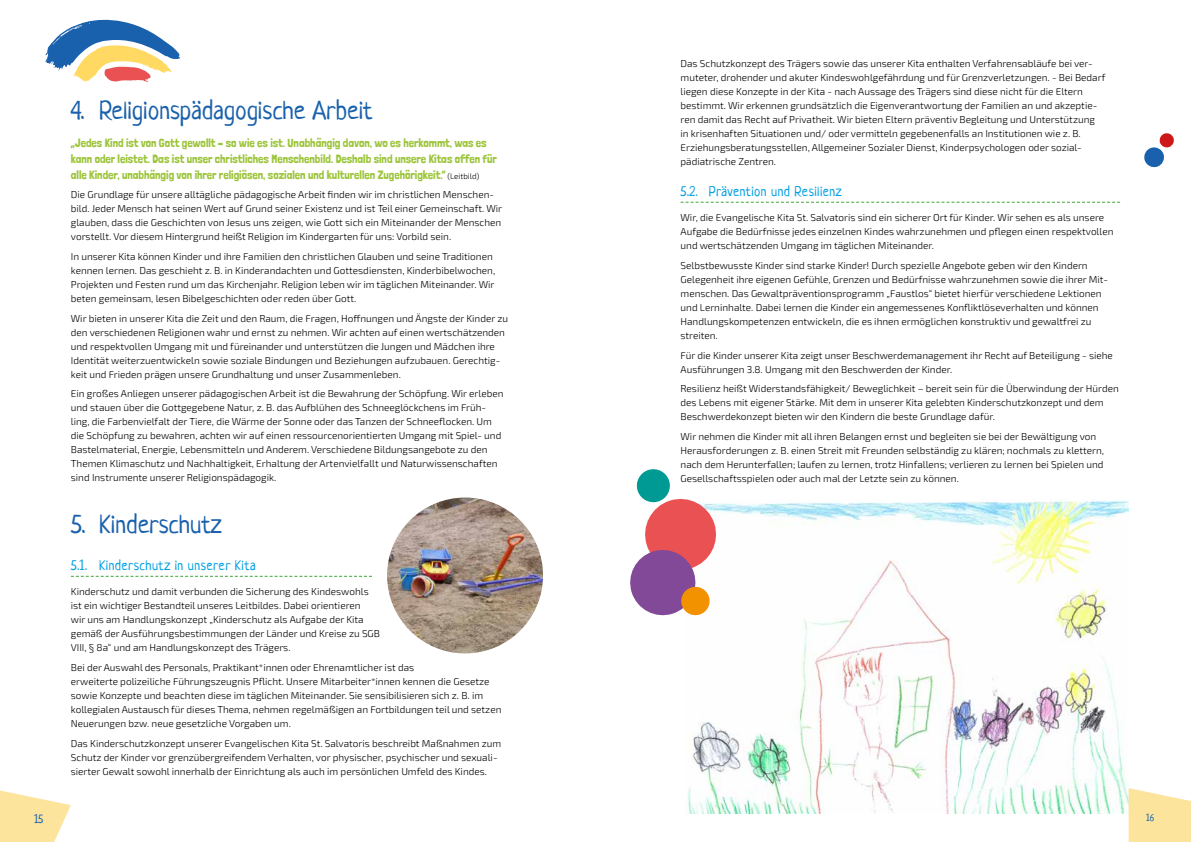
<style>
.page{position:relative;width:1191px;height:842px;background:#fff}
.page>*{position:absolute;margin:0;border:0;box-sizing:border-box;transform-origin:0 0}
.t1{font:26px "Neucha";color:#1961ac}
.t2{font:14px "Neucha";letter-spacing:.03em;color:#009fe3}
.t3{font:12px/16px "Londrina Solid";color:#9dc53c}
.t4{font:12px "Neucha";color:#1961ac}
.t5{font:300 10px/14px "Exo 2";color:#000}
.t6{font:10px "Neucha";color:#1961ac}
.s1{font-family:"Exo 2";font-weight:300;font-size:8px;color:#000}
</style>
<div class="page">
<svg style="left:71px;top:576px;width:301px;height:1px"></svg>
<img style="left:387px;top:497px;width:156px;height:156px;border-radius:78px">
<svg style="left:680px;top:202px;width:440px;height:1px"></svg>
<img style="left:687px;top:500px;width:441px;height:313px">
<svg style="left:630px;top:469px;width:90px;height:150px"></svg>
<svg style="left:1144px;top:133px;width:30px;height:35px"></svg>
<svg style="left:45px;top:19px;width:135px;height:63px"></svg>
<svg style="left:0;top:790px;width:71px;height:52px"></svg>
<svg style="left:1128px;top:788px;width:63px;height:54px;background:#fde7a9"></svg>
<h1 class="t1" style="left:71px;top:94px;width:303px">4. Religionspädagogische Arbeit</h1>
<p class="t3" style="left:71px;top:134px;width:427px">„Jedes Kind ist von Gott gewollt – so wie es ist. Unabhängig davon, wo es herkommt, was es kann oder leistet. Das ist unser christliches Menschenbild. Deshalb sind unsere Kitas offen für alle Kinder, unabhängig von ihrer religiösen, sozialen und kulturellen Zugehörigkeit.“ <span class="s1">(Leitbild)</span></p>
<p class="t5" style="left:71px;top:187px;width:433px">Die Grundlage für unsere alltägliche pädagogische Arbeit finden wir im christlichen Menschen&shy;bild. Jeder Mensch hat seinen Wert auf Grund seiner Existenz und ist Teil einer Gemeinschaft. Wir glauben, dass die Geschichten von Jesus uns zeigen, wie Gott sich ein Miteinander der Menschen vorstellt. Vor diesem Hintergrund heißt Religion im Kindergarten für uns: Vorbild sein.</p>
<p class="t5" style="left:71px;top:249px;width:426px">In unserer Kita können Kinder und ihre Familien den christlichen Glauben und seine Traditionen kennen lernen. Das geschieht z. B. in Kinderandachten und Gottesdiensten, Kinderbibelwochen, Projekten und Festen rund um das Kirchenjahr. Religion leben wir im täglichen Miteinander. Wir beten gemeinsam, lesen Bibelgeschichten oder reden über Gott.</p>
<p class="t5" style="left:71px;top:311px;width:439px">Wir bieten in unserer Kita die Zeit und den Raum, die Fragen, Hoffnungen und Ängste der Kinder zu den verschiedenen Religionen wahr und ernst zu nehmen. Wir achten auf einen wertschätzenden und respektvollen Umgang mit und füreinander und unterstützen die Jungen und Mädchen ihre Identität weiterzuentwickeln sowie soziale Bindungen und Beziehungen aufzubauen. Gerechtig&shy;keit und Frieden prägen unsere Grundhaltung und unser Zusammenleben.</p>
<p class="t5" style="left:71px;top:386px;width:434px">Ein großes Anliegen unserer pädagogischen Arbeit ist die Bewahrung der Schöpfung. Wir erleben und stauen über die Gottgegebene Natur, z. B. das Aufblühen des Schneeglöckchens im Früh&shy;ling, die Farbenvielfalt der Tiere, die Wärme der Sonne oder das Tanzen der Schneeflocken. Um die Schöpfung zu bewahren, achten wir auf einen ressourcenorientierten Umgang mit Spiel- und Bastelmaterial, Energie, Lebensmitteln und Anderem. Verschiedene Bildungsangebote zu den Themen Klimaschutz und Nachhaltigkeit, Erhaltung der Artenvielfallt und Naturwissenschaften sind Instrumente unserer Religionspädagogik.</p>
<h1 class="t1" style="left:71px;top:508px;width:152px">5. Kinderschutz</h1>
<h2 class="t2" style="left:71px;top:557px;width:186px">5.1. Kinderschutz in unserer Kita</h2>
<p class="t5" style="left:71px;top:585px;width:311px">Kinderschutz und damit verbunden die Sicherung des Kindeswohls ist ein wichtiger Bestandteil unseres Leitbildes. Dabei orientieren<br>wir uns am Handlungskonzept „Kinderschutz als Aufgabe der Kita gemäß der Ausführungsbestimmungen der Länder und Kreise zu SGB VIII, § 8a“ und am Handlungskonzept des Trägers.</p>
<p class="t5" style="left:71px;top:660px;width:432px">Bei der Auswahl des Personals, Praktikant*innen oder Ehrenamtlicher ist das<br>erweiterte polizeiliche Führungszeugnis Pflicht. Unsere Mitarbeiter*innen kennen die Gesetze sowie Konzepte und beachten diese im täglichen Miteinander. Sie sensibilisieren sich z. B. im kollegialen Austausch für dieses Thema, nehmen regelmäßigen an Fortbildungen teil und setzen Neuerungen bzw. neue gesetzliche Vorgaben um.</p>
<p class="t5" style="left:71px;top:736px;width:432px">Das Kinderschutzkonzept unserer Evangelischen Kita St. Salvatoris beschreibt Maßnahmen zum<br>Schutz der Kinder vor grenzübergreifendem Verhalten, vor physischer, psychischer und sexuali&shy;sierter Gewalt sowohl innerhalb der Einrichtung als auch im persönlichen Umfeld des Kindes.</p>
<p class="t5" style="left:680px;top:56px;width:426px">Das Schutzkonzept des Trägers sowie das unserer Kita enthalten Verfahrensabläufe bei ver&shy;muteter, drohender und akuter Kindeswohlgefährdung und für Grenzverletzungen. - Bei Bedarf liegen diese Konzepte in der Kita - nach Aussage des Trägers sind diese nicht für die Eltern bestimmt. Wir erkennen grundsätzlich die Eigenverantwortung der Familien an und akzeptie&shy;ren damit das Recht auf Privatheit. Wir bieten Eltern präventiv Begleitung und Unterstützung in krisenhaften Situationen und/ oder vermitteln gegebenenfalls an Institutionen wie z. B.<br>Erziehungsberatungsstellen, Allgemeiner Sozialer Dienst, Kinderpsychologen oder sozial&shy;pädiatrische Zentren.</p>
<h2 class="t2" style="left:680px;top:183px;width:163px">5.2. Prävention und Resilienz</h2>
<p class="t5" style="left:680px;top:210px;width:434px">Wir, die Evangelische Kita St. Salvatoris sind ein sicherer Ort für Kinder. Wir sehen es als unsere<br>Aufgabe die Bedürfnisse jedes einzelnen Kindes wahrzunehmen und pflegen einen respektvollen und wertschätzenden Umgang im täglichen Miteinander.</p>
<p class="t5" style="left:680px;top:258px;width:429px">Selbstbewusste Kinder sind starke Kinder! Durch spezielle Angebote geben wir den Kindern Gelegenheit ihre eigenen Gefühle, Grenzen und Bedürfnisse wahrzunehmen sowie die ihrer Mit&shy;menschen. Das Gewaltpräventionsprogramm „Faustlos“ bietet hierfür verschiedene Lektionen und Lerninhalte. Dabei lernen die Kinder ein angemessenes Konfliktlöseverhalten und können Handlungskompetenzen entwickeln, die es ihnen ermöglichen konstruktiv und gewaltfrei zu streiten.</p>
<p class="t5" style="left:680px;top:348px;width:434px">Für die Kinder unserer Kita zeigt unser Beschwerdemanagement ihr Recht auf Beteiligung - siehe<br>Ausführungen 3.8. Umgang mit den Beschwerden der Kinder.</p>
<p class="t5" style="left:680px;top:381px;width:440px">Resilienz heißt Widerstandsfähigkeit/ Beweglichkeit – bereit sein für die Überwindung der Hürden des Lebens mit eigener Stärke. Mit dem in unserer Kita gelebten Kinderschutzkonzept und dem<br>Beschwerdekonzept bieten wir den Kindern die beste Grundlage dafür.</p>
<p class="t5" style="left:680px;top:429px;width:425px">Wir nehmen die Kinder mit all ihren Belangen ernst und begleiten sie bei der Bewältigung von Herausforderungen z. B. einen Streit mit Freunden selbständig zu klären; nochmals zu klettern, nach dem Herunterfallen; laufen zu lernen, trotz Hinfallens; verlieren zu lernen bei Spielen und Gesellschaftsspielen oder auch mal der Letzte sein zu können.</p>
<p class="t4" style="left:34px;top:811px;width:11px">15</p>
<p class="t6" style="left:1146px;top:812px;width:9px">16</p>
</div>
